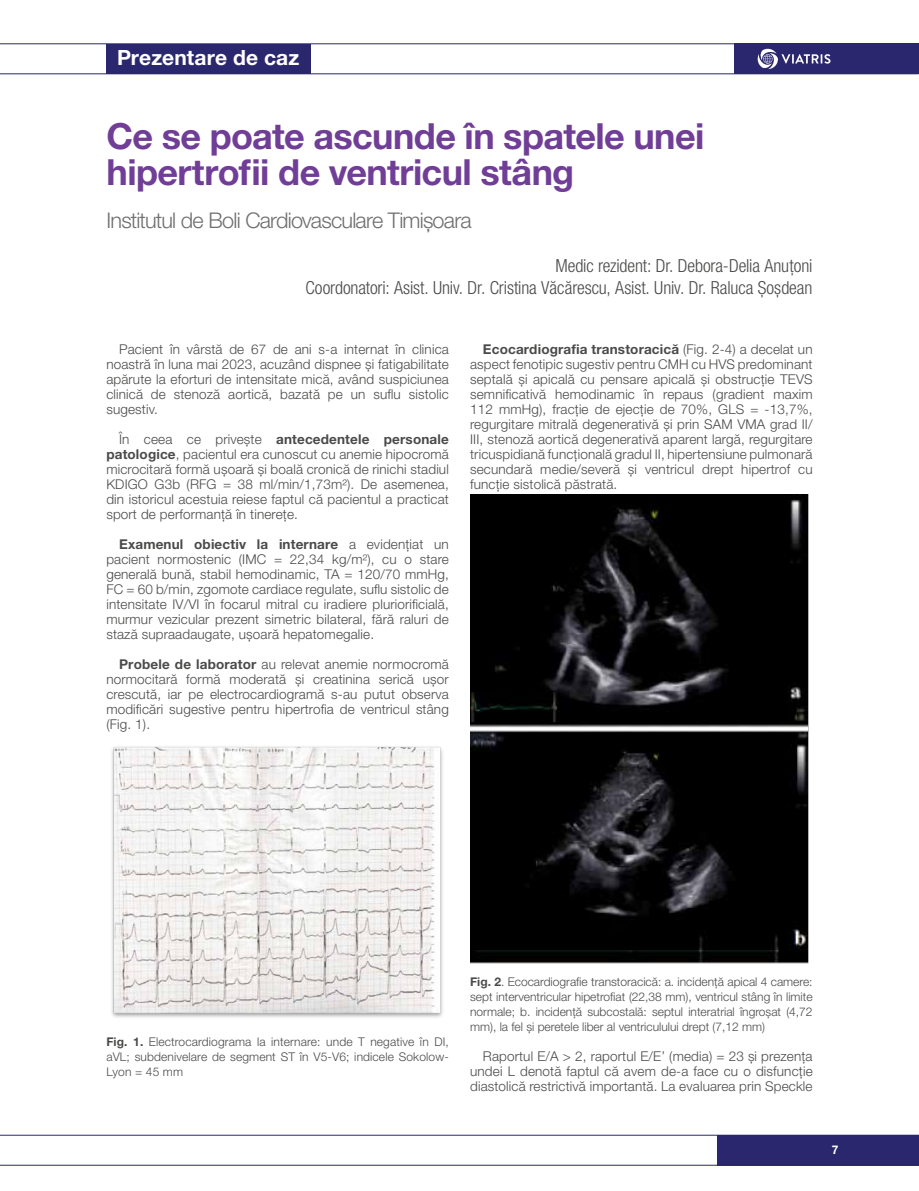
<style>
.page{position:relative;width:919px;height:1191px;background:#fff}
.page>*{position:absolute;margin:0;border:0;box-sizing:border-box;transform-origin:0 0}
.t1{font:700 36px/36px "Helvetica Neue LT Pro";letter-spacing:-.015em;color:#703e97}
.t2{font:300 21.6px "Helvetica Neue LT Pro";letter-spacing:-.035em;color:#706f6f}
.t3{font:700 21px "Helvetica Neue LT Pro";letter-spacing:.005em;color:#fff}
.t4{font:300 condensed 18px/22.2px "Helvetica Neue LT Pro";letter-spacing:-.005em;color:#4a4a49;text-align:right}
.t5{font:300 13.5px/15px "Helvetica Neue LT Pro";letter-spacing:.01em;color:#4a4a49;text-align:justify}
.t6{font:300 12px/15px "Helvetica Neue LT Pro";color:#4a4a49;text-align:justify}
.t7{font:700 12px "Helvetica Neue LT Pro";color:#fff}
.s1{font-weight:700}
</style>
<div class="page">
<hr style="left:0;top:43px;width:918px;height:1px;background:#2a276e">
<hr style="left:0;top:73px;width:918px;height:1px;background:#2a276e">
<div style="left:734px;top:44px;width:184px;height:30px;background:#2a276e"></div>
<hr style="left:0;top:1134px;width:918px;height:1px;background:#2a276e">
<hr style="left:0;top:1164px;width:918px;height:1px;background:#2a276e">
<div style="left:717px;top:1135px;width:201px;height:30px;background:#2a276e"></div>
<svg style="left:757px;top:49px;width:73px;height:20px"></svg>
<img style="left:111px;top:746px;width:332px;height:272px">
<img style="left:471px;top:494px;width:338px;height:470px">
<div style="left:106px;top:44px;width:205px;height:29px;background:#2a276e"></div>
<h3 class="t3" style="left:117px;top:45px;width:184px">Prezentare de caz</h3>
<h1 class="t1" style="left:107px;top:117px;width:599px">Ce se poate ascunde în spatele unei hipertrofii de ventricul stâng</h1>
<h2 class="t2" style="left:107px;top:207px;width:366px">Institutul de Boli Cardiovasculare Timișoara</h2>
<h3 class="t4" style="left:305px;top:254px;width:508px">Medic rezident: Dr. Debora-Delia Anuțoni<br>Coordonatori: Asist. Univ. Dr. Cristina Văcărescu, Asist. Univ. Dr. Raluca Șoșdean</h3>
<p class="t5" style="left:106px;top:341px;width:344px;text-indent:13px">Pacient în vârstă de 67 de ani s-a internat în clinica noastră în luna mai 2023, acuzând dispnee și fatigabilitate apărute la eforturi de intensitate mică, având suspiciunea clinică de stenoză aortică, bazată pe un suflu sistolic sugestiv.</p>
<p class="t5" style="left:106px;top:431px;width:344px;text-indent:13px">În ceea ce privește <span class="s1">antecedentele personale patologice</span>, pacientul era cunoscut cu anemie hipocromă microcitară formă ușoară și boală cronică de rinichi stadiul KDIGO G3b (RFG = 38 ml/min/1,73m²). De asemenea, din istoricul acestuia reiese faptul că pacientul a practicat sport de performanță în tinerețe.</p>
<p class="t5" style="left:106px;top:536px;width:344px;text-indent:13px"><span class="s1">Examenul obiectiv la internare</span> a evidențiat un pacient normostenic (IMC = 22,34 kg/m²), cu o stare generală bună, stabil hemodinamic, TA = 120/70 mmHg, FC = 60 b/min, zgomote cardiace regulate, suflu sistolic de intensitate IV/VI în focarul mitral cu iradiere pluriorificială, murmur vezicular prezent simetric bilateral, fără raluri de stază supraadaugate, ușoară hepatomegalie.</p>
<p class="t5" style="left:106px;top:656px;width:344px;text-indent:13px"><span class="s1">Probele de laborator</span> au relevat anemie normocromă normocitară formă moderată și creatinina serică ușor crescută, iar pe electrocardiogramă s-au putut observa modificări sugestive pentru hipertrofia de ventricul stâng (Fig. 1).</p>
<p class="t5" style="left:470px;top:341px;width:344px;text-indent:13px"><span class="s1">Ecocardiografia transtoracică</span> (Fig. 2-4) a decelat un aspect fenotipic sugestiv pentru CMH cu HVS predominant septală și apicală cu pensare apicală și obstrucție TEVS semnificativă hemodinamic în repaus (gradient maxim 112 mmHg), fracție de ejecție de 70%, GLS = -13,7%, regurgitare mitrală degenerativă și prin SAM VMA grad II/ III, stenoză aortică degenerativă aparent largă, regurgitare tricuspidiană funcțională gradul II, hipertensiune pulmonară secundară medie/severă și ventricul drept hipertrof cu funcție sistolică păstrată.</p>
<p class="t6" style="left:106px;top:1034px;width:344px"><span class="s1">Fig. 1.</span> Electrocardiograma la internare: unde T negative în DI, aVL; subdenivelare de segment ST în V5-V6; indicele Sokolow-Lyon = 45 mm</p>
<p class="t6" style="left:470px;top:974px;width:344px"><span class="s1">Fig. 2</span>. Ecocardiografie transtoracică: a. incidență apical 4 camere: sept interventricular hipetrofiat (22,38 mm), ventricul stâng în limite normale; b. incidență subcostală: septul interatrial îngroșat (4,72 mm), la fel și peretele liber al ventriculului drept (7,12 mm)</p>
<p class="t5" style="left:470px;top:1048px;width:344px;text-indent:13px">Raportul E/A &gt; 2, raportul E/E’ (media) = 23 și prezența undei L denotă faptul că avem de-a face cu o disfuncție diastolică restrictivă importantă. La evaluarea prin Speckle</p>
<p class="t7" style="left:831px;top:1142px;width:8px">7</p>
</div>
